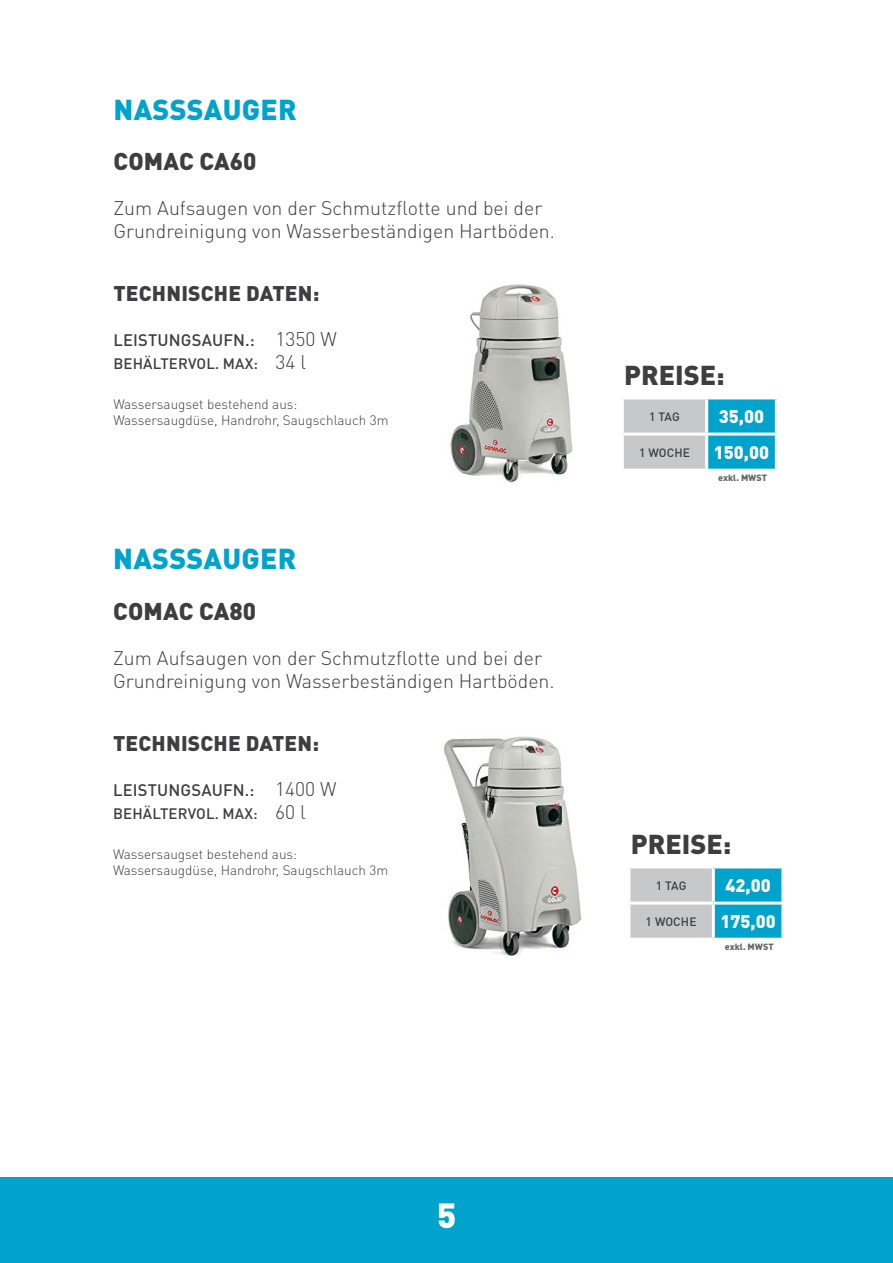
<style>
.page{position:relative;width:893px;height:1263px;background:#fff}
.page>*{position:absolute;margin:0;border:0;box-sizing:border-box;transform-origin:0 0}
.t1{font:900 34.5px "DIN Pro";color:#fff}
.t2{font:900 28.5px "DIN Pro";letter-spacing:.01em;color:#00a3cb}
.t3{font:900 27px "DIN Pro";color:#3e3e40}
.t4{font:900 24px "DIN Pro";letter-spacing:.005em;color:#3e3e40}
.t5{font:900 21px "DIN Pro";letter-spacing:.01em;color:#3e3e40}
.t6{font:300 19.5px/23.4px "DIN Pro";color:#3e3e40}
.t7{font:900 18px "DIN Pro";color:#fff}
.t8{font:500 16.5px "DIN Pro";letter-spacing:.01em;color:#3e3e40}
.t9{font:500 15px "DIN Pro";letter-spacing:.01em;color:#3e3e40}
.t10{font:300 13.5px/16.2px "DIN Pro";color:#3e3e40}
.t11{font:500 12px "DIN Pro";letter-spacing:.005em;color:#3e3e40}
.t12{font:900 9px "DIN Pro";color:#656668}
.s1{font-weight:300;font-size:19.5px}
</style>
<div class="page">
<div style="left:0;top:1178px;width:893px;height:85px;background:#00a3cb"></div>
<img style="left:450px;top:284px;width:123px;height:199px">
<div style="left:622px;top:398px;width:85px;height:36px;background:#c7c8ca"></div>
<div style="left:707px;top:398px;width:69px;height:36px;background:#00a3cb"></div>
<div style="left:622px;top:434px;width:85px;height:36px;background:#c7c8ca"></div>
<div style="left:707px;top:434px;width:69px;height:36px;background:#00a3cb"></div>
<hr style="left:621px;top:396px;width:86px;height:3px;background:#fff">
<hr style="left:621px;top:399px;width:3px;height:34px;background:#fff">
<hr style="left:621px;top:433px;width:86px;height:3px;background:#fff">
<hr style="left:621px;top:436px;width:3px;height:33px;background:#fff">
<hr style="left:705px;top:436px;width:3px;height:33px;background:#fff">
<hr style="left:775px;top:436px;width:3px;height:33px;background:#fff">
<hr style="left:621px;top:469px;width:86px;height:3px;background:#fff">
<hr style="left:707px;top:469px;width:71px;height:3px;background:#fff">
<hr style="left:705px;top:399px;width:3px;height:34px;background:#fff">
<hr style="left:707px;top:396px;width:71px;height:3px;background:#fff">
<hr style="left:775px;top:399px;width:3px;height:34px;background:#fff">
<hr style="left:707px;top:433px;width:71px;height:3px;background:#fff">
<img style="left:444px;top:736px;width:138px;height:220px">
<div style="left:629px;top:867px;width:84px;height:36px;background:#c7c8ca"></div>
<div style="left:713px;top:867px;width:70px;height:36px;background:#00a3cb"></div>
<div style="left:629px;top:903px;width:84px;height:36px;background:#c7c8ca"></div>
<div style="left:713px;top:903px;width:70px;height:36px;background:#00a3cb"></div>
<hr style="left:627px;top:865px;width:86px;height:3px;background:#fff">
<hr style="left:627px;top:868px;width:3px;height:33px;background:#fff">
<hr style="left:627px;top:901px;width:86px;height:3px;background:#fff">
<hr style="left:627px;top:904px;width:3px;height:34px;background:#fff">
<hr style="left:712px;top:904px;width:3px;height:34px;background:#fff">
<hr style="left:781px;top:904px;width:3px;height:34px;background:#fff">
<hr style="left:627px;top:938px;width:86px;height:3px;background:#fff">
<hr style="left:713px;top:938px;width:71px;height:3px;background:#fff">
<hr style="left:712px;top:868px;width:3px;height:33px;background:#fff">
<hr style="left:713px;top:865px;width:71px;height:3px;background:#fff">
<hr style="left:781px;top:868px;width:3px;height:33px;background:#fff">
<hr style="left:713px;top:901px;width:71px;height:3px;background:#fff">
<p class="t2" style="left:114px;top:90px;width:185px">NASSSAUGER</p>
<p class="t4" style="left:113px;top:145px;width:145px">COMAC CA60</p>
<p class="t6" style="left:113px;top:195px;width:443px">Zum Aufsaugen von der Schmutzflotte und bei der<br>Grundreinigung von Wasserbeständigen Hartböden.</p>
<p class="t5" style="left:113px;top:279px;width:207px">TECHNISCHE DATEN:</p>
<p class="t8" style="left:113px;top:329px;width:225px">LEISTUNGSAUFN.: <span class="s1">1350 W</span></p>
<p class="t9" style="left:113px;top:354px;width:194px">BEHÄLTERVOL. MAX: <span class="s1">34 l</span></p>
<p class="t10" style="left:113px;top:395px;width:277px">Wassersaugset bestehend aus:<br>Wassersaugdüse, Handrohr, Saugschlauch 3m</p>
<p class="t2" style="left:113px;top:540px;width:185px">NASSSAUGER</p>
<p class="t4" style="left:113px;top:595px;width:145px">COMAC CA80</p>
<p class="t6" style="left:113px;top:645px;width:443px">Zum Aufsaugen von der Schmutzflotte und bei der<br>Grundreinigung von Wasserbeständigen Hartböden.</p>
<p class="t5" style="left:113px;top:729px;width:207px">TECHNISCHE DATEN:</p>
<p class="t8" style="left:113px;top:778px;width:225px">LEISTUNGSAUFN.: <span class="s1">1400 W</span></p>
<p class="t9" style="left:113px;top:803px;width:194px">BEHÄLTERVOL. MAX: <span class="s1">60 l</span></p>
<p class="t10" style="left:113px;top:845px;width:277px">Wassersaugset bestehend aus:<br>Wassersaugdüse, Handrohr, Saugschlauch 3m</p>
<p class="t3" style="left:624px;top:357px;width:102px">PREISE:</p>
<p class="t11" style="left:649px;top:408px;width:32px">1 TAG</p>
<p class="t7" style="left:719px;top:404px;width:47px">35,00</p>
<p class="t11" style="left:639px;top:444px;width:52px">1 WOCHE</p>
<p class="t7" style="left:714px;top:440px;width:57px">150,00</p>
<p class="t12" style="left:718px;top:471px;width:50px">exkl. MWST</p>
<p class="t3" style="left:631px;top:826px;width:102px">PREISE:</p>
<p class="t11" style="left:656px;top:877px;width:32px">1 TAG</p>
<p class="t7" style="left:725px;top:873px;width:47px">42,00</p>
<p class="t11" style="left:646px;top:913px;width:52px">1 WOCHE</p>
<p class="t7" style="left:720px;top:909px;width:57px">175,00</p>
<p class="t12" style="left:725px;top:940px;width:50px">exkl. MWST</p>
<p class="t1" style="left:437px;top:1192px;width:21px">5</p>
</div>
